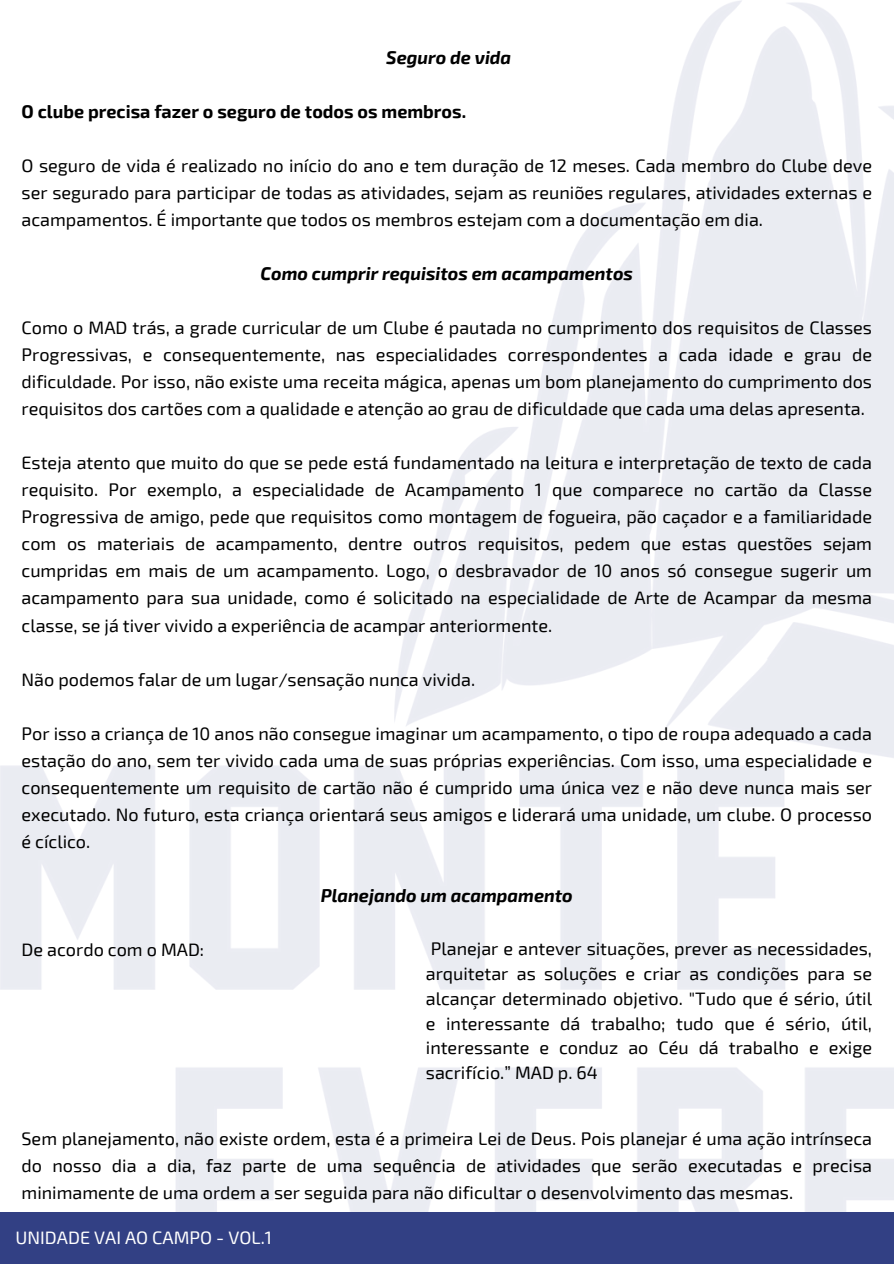
<style>
.page{position:relative;width:894px;height:1264px;background:#fff}
.page>*{position:absolute;margin:0;border:0;box-sizing:border-box;transform-origin:0 0}
.t1{font:18px/27px "Exo 2";color:#000;text-align:justify}
.t2{font:italic 700 18px "Exo 2";color:#000}
.t3{font:700 18px "Exo 2";color:#000}
.t4{font:18px "Exo 2";color:#fff}
</style>
<div class="page">
<div style="left:0;top:1212px;width:893px;height:51px;background:#324084"></div>
<h2 class="t2" style="left:386px;top:46px;width:126px">Seguro de vida</h2>
<p class="t3" style="left:22px;top:100px;width:446px">O clube precisa fazer o seguro de todos os membros.</p>
<h2 class="t1" style="left:22px;top:152px;width:851px">O seguro de vida é realizado no início do ano e tem duração de 12 meses. Cada membro do Clube deve ser segurado para participar de todas as atividades, sejam as reuniões regulares, atividades externas e acampamentos. É importante que todos os membros estejam com a documentação em dia.</h2>
<p class="t2" style="left:260px;top:262px;width:374px">Como cumprir requisitos em acampamentos</p>
<p class="t1" style="left:22px;top:314px;width:851px">Como o MAD trás, a grade curricular de um Clube é pautada no cumprimento dos requisitos de Classes Progressivas, e consequentemente, nas especialidades correspondentes a cada idade e grau de dificuldade. Por isso, não existe uma receita mágica, apenas um bom planejamento do cumprimento dos requisitos dos cartões com a qualidade e atenção ao grau de dificuldade que cada uma delas apresenta.</p>
<p class="t1" style="left:22px;top:449px;width:851px">Esteja atento que muito do que se pede está fundamentado na leitura e interpretação de texto de cada requisito. Por exemplo, a especialidade de Acampamento 1 que comparece no cartão da Classe Progressiva de amigo, pede que requisitos como montagem de fogueira, pão caçador e a familiaridade com os materiais de acampamento, dentre outros requisitos, pedem que estas questões sejam cumpridas em mais de um acampamento. Logo, o desbravador de 10 anos só consegue sugerir um acampamento para sua unidade, como é solicitado na especialidade de Arte de Acampar da mesma classe, se já tiver vivido a experiência de acampar anteriormente.</p>
<p class="t1" style="left:22px;top:665px;width:455px">Não podemos falar de um lugar/sensação nunca vivida.</p>
<h2 class="t1" style="left:22px;top:719px;width:851px">Por isso a criança de 10 anos não consegue imaginar um acampamento, o tipo de roupa adequado a cada estação do ano, sem ter vivido cada uma de suas próprias experiências. Com isso, uma especialidade e consequentemente um requisito de cartão não é cumprido uma única vez e não deve nunca mais ser executado. No futuro, esta criança orientará seus amigos e liderará uma unidade, um clube. O processo é cíclico.</h2>
<p class="t1" style="left:22px;top:935px;width:184px">De acordo com o MAD:</p>
<p class="t2" style="left:321px;top:883px;width:253px">Planejando um acampamento</p>
<h1 class="t1" style="left:426px;top:935px;width:447px;line-height:24.8px">Planejar e antever situações, prever as necessidades, arquitetar as soluções e criar as condições para se alcançar determinado objetivo. "Tudo que é sério, útil e interessante dá trabalho; tudo que é sério, útil, interessante e conduz ao Céu dá trabalho e exige sacrifício.” MAD p. 64</h1>
<p class="t1" style="left:22px;top:1124px;width:851px">Sem planejamento, não existe ordem, esta é a primeira Lei de Deus. Pois planejar é uma ação intrínseca do nosso dia a dia, faz parte de uma sequência de atividades que serão executadas e precisa minimamente de uma ordem a ser seguida para não dificultar o desenvolvimento das mesmas.</p>
<h2 class="t4" style="left:15px;top:1225px;width:258px">UNIDADE VAI AO CAMPO - VOL.1</h2>
</div>
